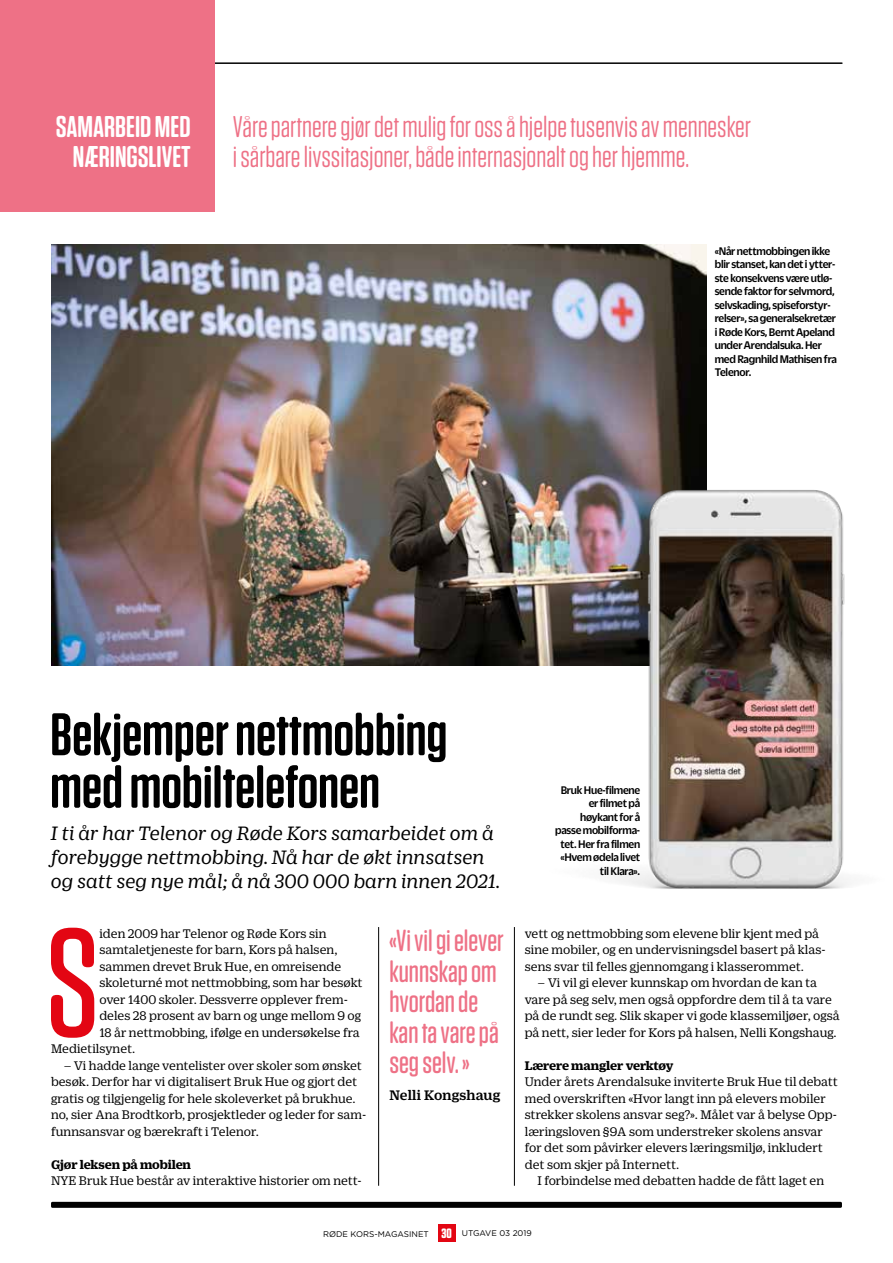
<style>
.page{position:relative;width:893px;height:1263px;background:#fff}
.page>*{position:absolute;margin:0;border:0;box-sizing:border-box;transform-origin:0 0}
.t1{font:500 154.5px "Tungsten Rounded";color:#e30613}
.t2{font:600 60px/52.5px "Tungsten Rounded";color:#000}
.t3{font:500 30.45px/30.5px "Tungsten Rounded";color:#ee7186}
.t4{font:30px/30px "Tungsten Rounded";color:#ee7186}
.t5{font:600 30px/30px "Tungsten Rounded";color:#fff;text-align:center}
.t6{font:italic 21px/24px "Duplicate Ionic";letter-spacing:.01em;color:#000}
.t7{font:500 15px "Duplicate Ionic";letter-spacing:.005em;color:#000}
.t8{font:13.5px/16.5px "Duplicate Ionic";color:#000}
.t9{font:700 13.5px "Duplicate Ionic";letter-spacing:-.015em;color:#000}
.t10{font:500 12px/13.5px "Duplicate Sans";letter-spacing:-.02em;color:#000;text-align:right;scale:.95 1}
.t11{font:8.25px "Gotham Rounded";color:#000}
.s1{font-family:"Tungsten Rounded";font-weight:700;font-size:13.5px;color:#fff}
</style>
<div class="page">
<div style="left:438px;top:1225px;width:17px;height:17px;background:#e30613"></div>
<div style="left:51px;top:1202px;width:791px;height:6px;background:#000;border-radius:2px"></div>
<hr style="left:51px;top:62px;width:791px;height:2px;background:#000">
<hr style="left:514px;top:927px;width:1px;height:259px;background:#000">
<hr style="left:378px;top:927px;width:1px;height:259px;background:#000">
<img style="left:51px;top:244px;width:655px;height:422px">
<img style="left:549px;top:478px;width:300px;height:411px">
<div style="left:0;top:0;width:214px;height:212px;background:#ee7186"></div>
<h3 class="t5" style="left:56px;top:112px;width:136px">SAMARBEID MED<br>NÆRINGSLIVET</h3>
<h3 class="t4" style="left:233px;top:112px;width:520px">Våre partnere gjør det mulig for oss å hjelpe tusenvis av mennesker i sårbare livssitasjoner, både internasjonalt og her hjemme.</h3>
<p class="t10" style="left:715px;top:243px;width:130px;text-align:left">«Når nettmobbingen ikke blir stanset, kan det i ytter&shy;ste konsekvens være utlø&shy;sende faktor for selvmord, selvskading, spiseforstyr&shy;relser», sa generalsekretær i Røde Kors, Bernt Apeland under Arendalsuka. Her med Ragnhild Mathisen fra<br>Telenor.</p>
<h2 class="t2" style="left:50px;top:709px;width:399px">Bekjemper nettmobbing med mobiltelefonen</h2>
<h3 class="t6" style="left:50px;top:820px;width:451px">I ti år har Telenor og Røde Kors samarbeidet om å forebygge nettmobbing. Nå har de økt innsatsen og satt seg nye mål; å nå 300 000 barn innen 2021.</h3>
<h1 class="t1" style="left:46px;top:902px;width:55px">S</h1>
<p class="t8" style="left:99px;top:924px;width:229px">iden 2009 har Telenor og Røde Kors sin</p>
<p class="t8" style="left:99px;top:940px;width:240px">samtaletjeneste for barn, Kors på halsen,</p>
<p class="t8" style="left:99px;top:957px;width:243px">sammen drevet Bruk Hue, en omreisende</p>
<p class="t8" style="left:99px;top:973px;width:265px">skoleturné mot nettmobbing, som har besøkt</p>
<p class="t8" style="left:99px;top:990px;width:250px">over 1400 skoler. Dessverre opplever frem-</p>
<p class="t8" style="left:99px;top:1006px;width:263px">deles 28 prosent av barn og unge mellom 9 og</p>
<p class="t8" style="left:99px;top:1023px;width:262px">18 år nettmobbing, ifølge en undersøkelse fra</p>
<p class="t8" style="left:51px;top:1039px;width:86px">Medietilsynet.</p>
<p class="t8" style="left:51px;top:1056px;width:317px;text-indent:13px">– Vi hadde lange ventelister over skoler som ønsket besøk. Derfor har vi digitalisert Bruk Hue og gjort det gratis og tilgjengelig for hele skoleverket på brukhue. no, sier Ana Brodtkorb, prosjektleder og leder for sam&shy;funnsansvar og bærekraft i Telenor.</p>
<p class="t9" style="left:51px;top:1154px;width:142px">Gjør leksen på mobilen</p>
<p class="t8" style="left:51px;top:1171px;width:312px">NYE Bruk Hue består av interaktive historier om nett-</p>
<h3 class="t3" style="left:389px;top:926px;width:116px">«Vi vil gi elever kunnskap om hvordan de kan ta vare på seg selv. »</h3>
<p class="t7" style="left:389px;top:1084px;width:113px">Nelli Kongshaug</p>
<p class="t10" style="left:555px;top:782px;width:91px">Bruk Hue-filmene er filmet på høykant for å passe mobilforma&shy;tet. Her fra filmen «Hvem ødela livet til Klara».</p>
<p class="t8" style="left:525px;top:924px;width:302px">vett og nettmobbing som elevene blir kjent med på sine mobiler, og en undervisningsdel basert på klas&shy;sens svar til felles gjennomgang i klasserommet.</p>
<p class="t8" style="left:525px;top:973px;width:317px;text-indent:13px">– Vi vil gi elever kunnskap om hvordan de kan ta vare på seg selv, men også oppfordre dem til å ta vare på de rundt seg. Slik skaper vi gode klassemiljøer, også på nett, sier leder for Kors på halsen, Nelli Kongshaug.</p>
<p class="t9" style="left:525px;top:1056px;width:150px">Lærere mangler verktøy</p>
<p class="t8" style="left:525px;top:1072px;width:314px">Under årets Arendalsuke inviterte Bruk Hue til debatt med overskriften «Hvor langt inn på elevers mobiler strekker skolens ansvar seg?». Målet var å belyse Opp&shy;læringsloven §9A som understreker skolens ansvar for det som påvirker elevers læringsmiljø, inkludert det som skjer på Internett.</p>
<p class="t8" style="left:538px;top:1171px;width:288px">I forbindelse med debatten hadde de fått laget en</p>
<p class="t11" style="left:323px;top:1228px;width:210px">RØDE KORS-MAGASINET <span class="s1">30</span> UTGAVE 03 2019</p>
</div>
